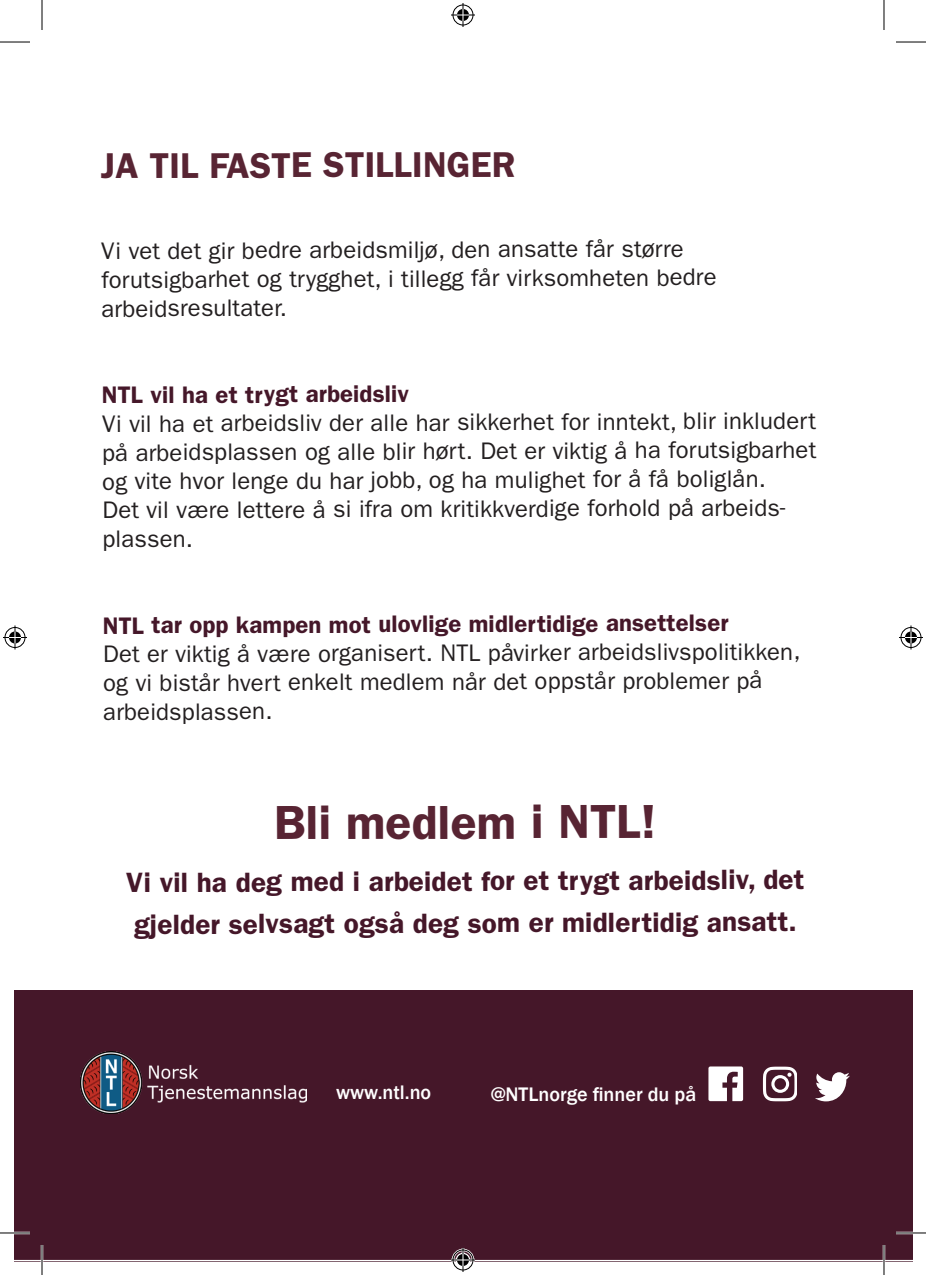
<style>
.page{position:relative;width:926px;height:1275px;background:#fff}
.page>*{position:absolute;margin:0;border:0;box-sizing:border-box;transform-origin:0 0}
.t1{font:600 48px "ITC Franklin Gothic Std";color:#582433}
.t2{font:600 36px "ITC Franklin Gothic Std";color:#582433}
.t3{font:600 28px/42px "ITC Franklin Gothic Std";color:#451729}
.t4{font:24px/29.2px "ITC Franklin Gothic Std";color:#231f20}
.t5{font:600 24px "ITC Franklin Gothic Std";color:#451729}
.t6{font:500 20.2px "Franklin Gothic";color:#fff}
</style>
<div class="page">
<div style="left:14px;top:990px;width:898px;height:271px;background:#451729"></div>
<img style="left:81px;top:1051px;width:225px;height:62px">
<svg style="left:708px;top:1066px;width:35px;height:35px"></svg>
<svg style="left:763px;top:1066px;width:34px;height:35px"></svg>
<svg style="left:815px;top:1072px;width:35px;height:29px"></svg>
<hr style="left:14px;top:1259px;width:898px;height:2px;background:#fff">
<hr style="left:0;top:1231px;width:30px;height:3px;background:#fff">
<hr style="left:896px;top:1231px;width:30px;height:3px;background:#fff">
<hr style="left:41px;top:1245px;width:2px;height:30px;background:#fff">
<hr style="left:883px;top:1245px;width:2px;height:30px;background:#fff">
<hr style="left:0;top:42px;width:30px;height:1px;background:#000">
<hr style="left:896px;top:42px;width:30px;height:1px;background:#000">
<hr style="left:0;top:1232px;width:30px;height:1px;background:#000">
<hr style="left:896px;top:1232px;width:30px;height:1px;background:#000">
<hr style="left:42px;top:0;width:1px;height:30px;background:#000">
<hr style="left:42px;top:1245px;width:1px;height:30px;background:#000">
<hr style="left:884px;top:0;width:1px;height:30px;background:#000">
<hr style="left:884px;top:1245px;width:1px;height:30px;background:#000">
<svg style="left:451px;top:3px;width:24px;height:24px"></svg>
<svg style="left:451px;top:1248px;width:24px;height:24px"></svg>
<svg style="left:3px;top:625px;width:24px;height:24px"></svg>
<svg style="left:899px;top:625px;width:24px;height:24px"></svg>
<h2 class="t2" style="left:101px;top:144px;width:416px">JA TIL FASTE STILLINGER</h2>
<p class="t4" style="left:101px;top:235px;width:617px">Vi vet det gir bedre arbeidsmiljø, den ansatte får større forutsigbarhet og trygghet, i tillegg får virksomheten bedre arbeidsresultater.</p>
<p class="t5" style="left:102px;top:380px;width:309px">NTL vil ha et trygt arbeidsliv</p>
<p class="t4" style="left:102px;top:408px;width:716px">Vi vil ha et arbeidsliv der alle har sikkerhet for inntekt, blir inkludert på arbeidsplassen og alle blir hørt. Det er viktig å ha forutsigbarhet og vite hvor lenge du har jobb, og ha mulighet for å få boliglån.<br>Det vil være lettere å si ifra om kritikkverdige forhold på arbeids&shy;plassen.</p>
<p class="t5" style="left:103px;top:610px;width:627px">NTL tar opp kampen mot ulovlige midlertidige ansettelser</p>
<p class="t4" style="left:103px;top:638px;width:699px">Det er viktig å være organisert. NTL påvirker arbeidslivspolitikken, og vi bistår hvert enkelt medlem når det oppstår problemer på arbeidsplassen.</p>
<h1 class="t1" style="left:274px;top:794px;width:384px">Bli medlem i NTL!</h1>
<p class="t3" style="left:126px;top:860px;width:680px">Vi vil ha deg med i arbeidet for et trygt arbeidsliv, det gjelder selvsagt også deg som er midlertidig ansatt.</p>
<p class="t6" style="left:336px;top:1080px;width:97px">www.ntl.no</p>
<p class="t6" style="left:491px;top:1081px;width:207px">@NTLnorge finner du på</p>
</div>
